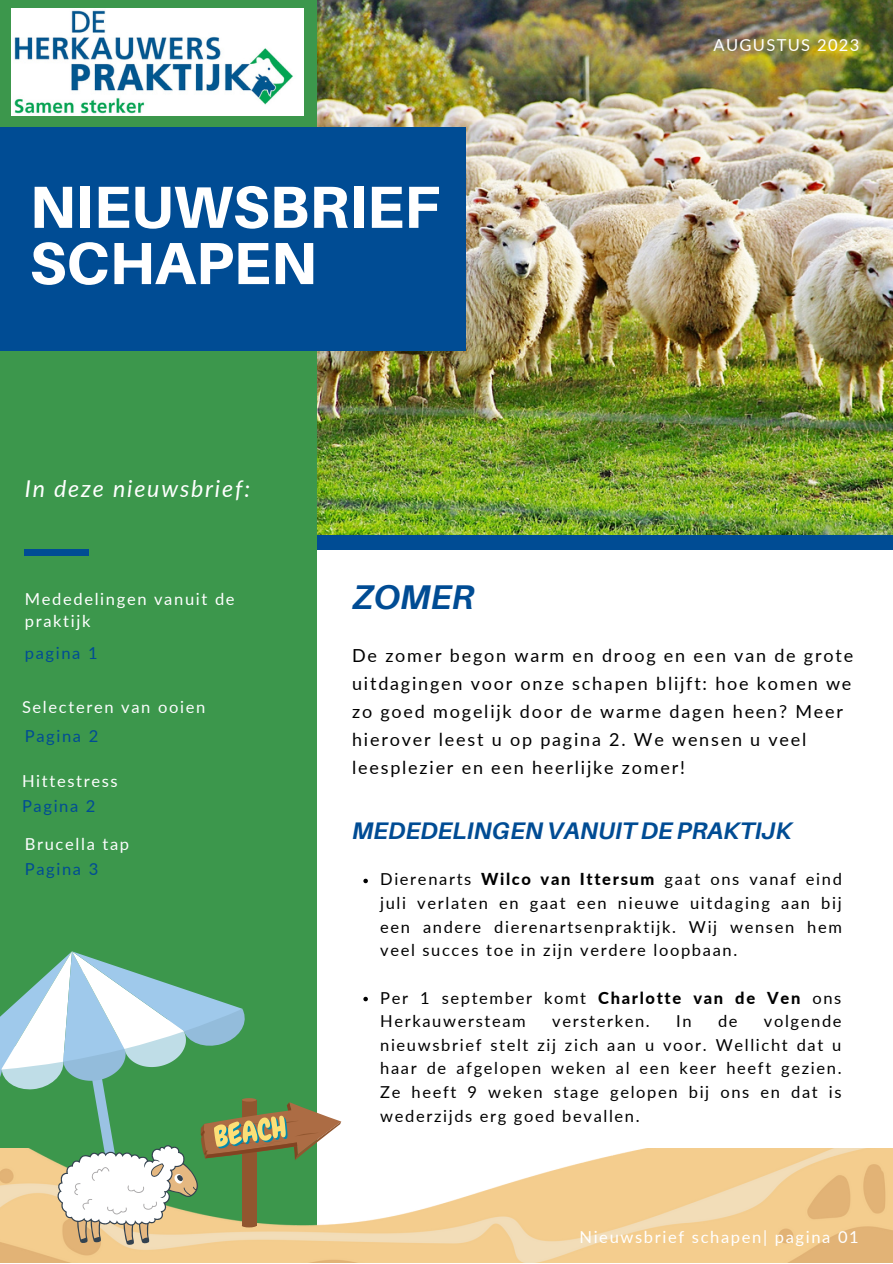
<style>
.page{position:relative;width:893px;height:1264px;background:#fff}
.page>*{position:absolute;margin:0;border:0;box-sizing:border-box;transform-origin:0 0}
.t1{font:800 59.55px "Aileron";color:#fff}
.t2{font:italic 700 34.35px "Aileron";color:#004c94}
.t3{font:italic 700 24px "Aileron";color:#004c94}
.t4{font:italic 23.1px "Lato";letter-spacing:.08em;color:#fff}
.t5{font:18px/28px "Lato";letter-spacing:.1em;color:#000}
.t6{font:16.5px/23.5px "Lato";letter-spacing:.1em;color:#000;text-align:justify}
.t7{font:16.5px/22.5px "Lato";letter-spacing:.1em;color:#fff}
.t8{font:16.5px "Lato";letter-spacing:.1em;color:#fcfdfe}
.t9{font:16.5px "Lato";letter-spacing:.1em;color:#004c94}
.t10{font:16.5px "Lato";letter-spacing:.08em;color:#fff}
.s1{font-weight:800}
</style>
<div class="page">
<img style="left:316px;top:0;width:576px;height:535px">
<div style="left:314px;top:535px;width:578px;height:14px;background:#004c94"></div>
<div style="left:0;top:0;width:316px;height:1262px;background:#3c974c"></div>
<div style="left:25px;top:549px;width:64px;height:6px;background:#004c94"></div>
<img style="left:12px;top:9px;width:292px;height:106px">
<div style="left:0;top:127px;width:466px;height:223px;background:#004c94"></div>
<img style="left:0;top:1148px;width:892px;height:114px">
<svg style="left:0;top:951px;width:341px;height:294px"></svg>
<svg style="left:363px;top:878px;width:5px;height:5px"></svg>
<svg style="left:363px;top:996px;width:5px;height:5px"></svg>
<p class="t1" style="left:30px;top:170px;width:412px">NIEUWSBRIEF</p>
<p class="t1" style="left:30px;top:226px;width:289px">SCHAPEN</p>
<p class="t4" style="left:25px;top:474px;width:227px">In deze nieuwsbrief:</p>
<p class="t10" style="left:713px;top:34px;width:147px">AUGUSTUS 2023</p>
<p class="t7" style="left:25px;top:587px;width:211px">Mededelingen vanuit de praktijk</p>
<p class="t9" style="left:25px;top:642px;width:74px">pagina 1</p>
<p class="t8" style="left:22px;top:696px;width:185px">Selecteren van ooien</p>
<p class="t9" style="left:25px;top:725px;width:75px">Pagina 2</p>
<p class="t7" style="left:22px;top:769px;width:97px">Hittestress</p>
<p class="t9" style="left:22px;top:795px;width:75px">Pagina 2</p>
<p class="t8" style="left:25px;top:833px;width:106px">Brucella tap</p>
<p class="t9" style="left:25px;top:858px;width:75px">Pagina 3</p>
<p class="t2" style="left:352px;top:575px;width:123px">ZOMER</p>
<p class="t5" style="left:352px;top:640px;width:502px">De zomer begon warm en droog en een van de grote uitdagingen voor onze schapen blijft: hoe komen we zo goed mogelijk door de warme dagen heen? Meer hierover leest u op pagina 2. We wensen u veel leesplezier en een heerlijke zomer!</p>
<p class="t3" style="left:352px;top:815px;width:441px">MEDEDELINGEN VANUIT DE PRAKTIJK</p>
<p class="t6" style="left:380px;top:867px;width:463px">Dierenarts <span class="s1">Wilco van Ittersum</span> gaat ons vanaf eind juli verlaten en gaat een nieuwe uitdaging aan bij een andere dierenartsenpraktijk. Wij wensen hem veel succes toe in zijn verdere loopbaan.</p>
<p class="t6" style="left:380px;top:985px;width:462px">Per 1 september komt <span class="s1">Charlotte van de Ven</span> ons<br>Herkauwersteam</p>
<p class="t6" style="left:380px;top:1009px;width:463px;text-indent:384px">volgende nieuwsbrief stelt zij zich aan u voor. Wellicht dat u haar de afgelopen weken al een keer heeft gezien.<br>Ze heeft 9 weken stage gelopen bij ons en dat is wederzijds erg goed bevallen.</p>
<p class="t6" style="left:552px;top:1009px;width:99px">versterken.</p>
<p class="t6" style="left:676px;top:1009px;width:17px">In</p>
<p class="t6" style="left:718px;top:1009px;width:21px">de</p>
<p class="t7" style="left:579px;top:1225px;width:281px">Nieuwsbrief schapen| pagina 01</p>
</div>
